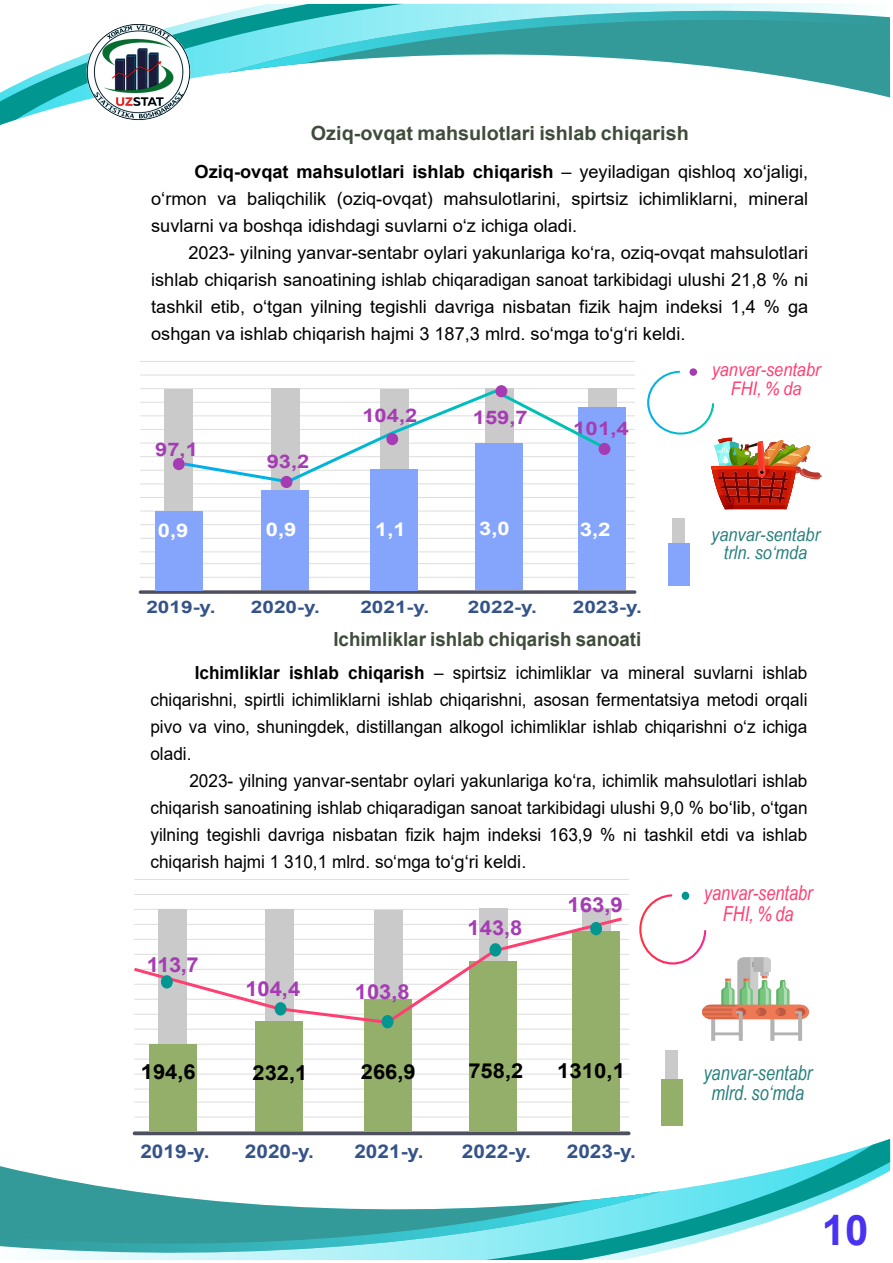
<style>
.page{position:relative;width:893px;height:1263px;background:#fff}
.page>*{position:absolute;margin:0;border:0;box-sizing:border-box;transform-origin:0 0}
.t1{font:700 42px "Arial";color:#4933f1}
.t2{font:italic 20.7px/20.1px "Arial Narrow";color:#28807d;text-align:center;scale:.96 1}
.t3{font:italic 20.7px/20.9px "Arial Narrow";color:#ff3e71;text-align:center;scale:.96 1}
.t4{font:700 20.7px "Arial";color:#000;scale:1.06 1}
.t5{font:700 20.7px "Arial";color:#a53cb3;scale:1.06 1}
.t6{font:700 20.7px "Arial";color:#000;scale:1.08 1}
.t7{font:700 20.7px "Arial";color:#a53cb3;scale:1.08 1}
.t8{font:700 19.5px "Arial";color:#3f4c3b}
.t9{font:700 19.5px "Arial";color:#3f4c3b;scale:.96 1}
.t10{font:700 18.9px "Arial";color:#355389;scale:1.1 1}
.t11{font:italic 18.75px/18.3px "Arial Narrow";color:#28807d;text-align:center;scale:1.06 1}
.t12{font:italic 18.75px/18.9px "Arial Narrow";color:#ff3e71;text-align:center;scale:1.06 1}
.t13{font:700 18.75px "Arial";color:#a53cb3;scale:1.17 1}
.t14{font:700 18.75px "Arial";color:#fff;scale:1.17 1}
.t15{font:700 18.75px "Arial";color:#a53cb3;scale:1.19 1}
.t16{font:700 18.75px "Arial";color:#fff;scale:1.19 1}
.t17{font:18px/27px "Arial";color:#000;text-align:justify;scale:.96 1}
.t18{font:18px/27px "Arial";color:#000;text-align:justify}
.t19{font:700 17.25px "Arial";color:#355389;scale:1.21 1}
.s1{font-weight:700}
</style>
<div class="page">
<svg style="left:0;top:114px;width:34px;height:11px"></svg>
<svg style="left:317px;top:3px;width:514px;height:1px"></svg>
<svg style="left:0;top:4px;width:890px;height:110px"></svg>
<svg style="left:661px;top:1139px;width:229px;height:113px"></svg>
<svg style="left:0;top:1166px;width:131px;height:25px"></svg>
<svg style="left:0;top:1191px;width:661px;height:69px"></svg>
<img style="left:86px;top:25px;width:105px;height:96px">
<svg style="left:689px;top:368px;width:8px;height:8px"></svg>
<svg style="left:647px;top:371px;width:175px;height:138px"></svg>
<hr style="left:140px;top:577px;width:495px;height:1px;background:#dedede">
<hr style="left:140px;top:563px;width:495px;height:1px;background:#dedede">
<hr style="left:140px;top:551px;width:495px;height:1px;background:#dedede">
<hr style="left:140px;top:538px;width:495px;height:1px;background:#dedede">
<hr style="left:140px;top:524px;width:495px;height:1px;background:#dedede">
<hr style="left:140px;top:511px;width:495px;height:1px;background:#dedede">
<hr style="left:140px;top:497px;width:495px;height:1px;background:#dedede">
<hr style="left:140px;top:483px;width:495px;height:1px;background:#dedede">
<hr style="left:140px;top:470px;width:495px;height:1px;background:#dedede">
<hr style="left:140px;top:456px;width:495px;height:1px;background:#dedede">
<hr style="left:140px;top:443px;width:495px;height:1px;background:#dedede">
<hr style="left:140px;top:429px;width:495px;height:1px;background:#dedede">
<hr style="left:140px;top:415px;width:495px;height:1px;background:#dedede">
<hr style="left:140px;top:402px;width:495px;height:1px;background:#dedede">
<hr style="left:140px;top:388px;width:495px;height:1px;background:#dedede">
<hr style="left:140px;top:375px;width:495px;height:1px;background:#dedede">
<hr style="left:140px;top:361px;width:495px;height:1px;background:#dedede">
<div style="left:588px;top:388px;width:28px;height:186px;background:#cacaca"></div>
<div style="left:271px;top:388px;width:29px;height:186px;background:#cacaca"></div>
<div style="left:262px;top:490px;width:47px;height:100px;background:#85a5fc"></div>
<svg style="left:139px;top:590px;width:497px;height:4px;background:#65687a"></svg>
<div style="left:165px;top:389px;width:28px;height:186px;background:#cacaca"></div>
<div style="left:155px;top:511px;width:47px;height:79px;background:#85a5fc"></div>
<div style="left:371px;top:469px;width:47px;height:121px;background:#85a5fc"></div>
<div style="left:476px;top:444px;width:47px;height:146px;background:#85a5fc"></div>
<div style="left:578px;top:407px;width:48px;height:183px;background:#85a5fc"></div>
<div style="left:672px;top:518px;width:13px;height:63px;background:#cacaca"></div>
<div style="left:668px;top:543px;width:22px;height:43px;background:#85a5fc"></div>
<svg style="left:181px;top:388px;width:427px;height:97px"></svg>
<div style="left:495px;top:385px;width:12px;height:12px;background:#a53cb3;border-radius:50%"></div>
<div style="left:386px;top:433px;width:12px;height:12px;background:#a53cb3;border-radius:50%"></div>
<div style="left:281px;top:476px;width:11px;height:12px;background:#a53cb3;border-radius:50%"></div>
<div style="left:173px;top:458px;width:12px;height:12px;background:#a53cb3;border-radius:50%"></div>
<div style="left:598px;top:443px;width:12px;height:12px;background:#a53cb3;border-radius:50%"></div>
<svg style="left:639px;top:894px;width:67px;height:70px"></svg>
<div style="left:682px;top:892px;width:7px;height:8px;background:#029691;border-radius:50%"></div>
<hr style="left:135px;top:1117px;width:494px;height:1px;background:#dedede">
<hr style="left:135px;top:1102px;width:494px;height:1px;background:#dedede">
<hr style="left:135px;top:1089px;width:494px;height:1px;background:#dedede">
<hr style="left:135px;top:1074px;width:494px;height:1px;background:#dedede">
<hr style="left:135px;top:1059px;width:494px;height:1px;background:#dedede">
<hr style="left:135px;top:1044px;width:494px;height:1px;background:#dedede">
<hr style="left:135px;top:1029px;width:494px;height:1px;background:#dedede">
<hr style="left:135px;top:1014px;width:494px;height:1px;background:#dedede">
<hr style="left:135px;top:999px;width:494px;height:1px;background:#dedede">
<hr style="left:135px;top:984px;width:494px;height:1px;background:#dedede">
<hr style="left:135px;top:969px;width:494px;height:1px;background:#dedede">
<hr style="left:135px;top:954px;width:494px;height:1px;background:#dedede">
<hr style="left:135px;top:939px;width:494px;height:1px;background:#dedede">
<hr style="left:135px;top:924px;width:494px;height:1px;background:#dedede">
<hr style="left:135px;top:909px;width:494px;height:1px;background:#dedede">
<hr style="left:135px;top:894px;width:494px;height:1px;background:#dedede">
<hr style="left:135px;top:879px;width:494px;height:1px;background:#dedede">
<div style="left:582px;top:908px;width:28px;height:205px;background:#cacaca"></div>
<div style="left:479px;top:909px;width:28px;height:204px;background:#cacaca"></div>
<div style="left:374px;top:910px;width:28px;height:204px;background:#cacaca"></div>
<div style="left:265px;top:909px;width:29px;height:204px;background:#cacaca"></div>
<div style="left:256px;top:1021px;width:47px;height:110px;background:#94af6a"></div>
<svg style="left:133px;top:1131px;width:497px;height:4px;background:#60646c"></svg>
<div style="left:159px;top:909px;width:28px;height:205px;background:#cacaca"></div>
<div style="left:149px;top:1044px;width:47px;height:87px;background:#94af6a"></div>
<div style="left:365px;top:999px;width:47px;height:132px;background:#94af6a"></div>
<div style="left:470px;top:961px;width:47px;height:170px;background:#94af6a"></div>
<div style="left:572px;top:931px;width:48px;height:200px;background:#94af6a"></div>
<div style="left:665px;top:1050px;width:13px;height:69px;background:#cacaca"></div>
<div style="left:661px;top:1079px;width:22px;height:46px;background:#94af6a"></div>
<svg style="left:134px;top:915px;width:488px;height:110px"></svg>
<div style="left:161px;top:975px;width:12px;height:13px;background:#029691;border-radius:50%"></div>
<div style="left:275px;top:1002px;width:11px;height:13px;background:#029691;border-radius:50%"></div>
<div style="left:382px;top:1015px;width:11px;height:13px;background:#029691;border-radius:50%"></div>
<div style="left:489px;top:943px;width:12px;height:13px;background:#029691;border-radius:50%"></div>
<div style="left:590px;top:922px;width:12px;height:13px;background:#029691;border-radius:50%"></div>
<img style="left:703px;top:956px;width:105px;height:85px">
<p class="t8" style="left:311px;top:119px;width:379px">Oziq-ovqat mahsulotlari ishlab chiqarish</p>
<p class="t18" style="left:151px;top:158px;width:659px;text-indent:43px"><span class="s1">Oziq-ovqat mahsulotlari ishlab chiqarish</span> – yeyiladigan qishloq xo‘jaligi, o‘rmon va baliqchilik (oziq-ovqat) mahsulotlarini, spirtsiz ichimliklarni, mineral suvlarni va boshqa idishdagi suvlarni o‘z ichiga oladi.</p>
<p class="t18" style="left:151px;top:239px;width:659px;text-indent:37px">2023- yilning yanvar-sentabr oylari yakunlariga ko‘ra, oziq-ovqat mahsulotlari ishlab chiqarish sanoatining ishlab chiqaradigan sanoat tarkibidagi ulushi 21,8 % ni tashkil etib, o‘tgan yilning tegishli davriga nisbatan fizik hajm indeksi 1,4 % ga oshgan va ishlab chiqarish hajmi 3 187,3 mlrd. so‘mga to‘g‘ri keldi.</p>
<p class="t13" style="left:155px;top:436px;width:38px">97,1</p>
<p class="t13" style="left:267px;top:448px;width:38px">93,2</p>
<p class="t13" style="left:362px;top:402px;width:48px">104,2</p>
<p class="t13" style="left:473px;top:405px;width:48px">159,7</p>
<p class="t15" style="left:573px;top:415px;width:48px">101,4</p>
<p class="t14" style="left:158px;top:517px;width:28px">0,9</p>
<p class="t14" style="left:266px;top:516px;width:28px">0,9</p>
<p class="t14" style="left:375px;top:516px;width:28px">1,1</p>
<p class="t14" style="left:479px;top:515px;width:28px">3,0</p>
<p class="t16" style="left:580px;top:516px;width:27px">3,2</p>
<p class="t19" style="left:146px;top:595px;width:59px">2019-y.</p>
<p class="t19" style="left:251px;top:595px;width:59px">2020-y.</p>
<p class="t19" style="left:360px;top:595px;width:59px">2021-y.</p>
<p class="t19" style="left:468px;top:595px;width:59px">2022-y.</p>
<p class="t19" style="left:573px;top:595px;width:59px">2023-y.</p>
<p class="t12" style="left:712px;top:360px;width:104px">yanvar-sentabr<br>FHI, % da</p>
<p class="t11" style="left:711px;top:525px;width:104px">yanvar-sentabr trln. so‘mda</p>
<p class="t9" style="left:333px;top:626px;width:322px">Ichimliklar ishlab chiqarish sanoati</p>
<p class="t17" style="left:150px;top:659px;width:686px;text-indent:44px"><span class="s1">Ichimliklar ishlab chiqarish</span> – spirtsiz ichimliklar va mineral suvlarni ishlab chiqarishni, spirtli ichimliklarni ishlab chiqarishni, asosan fermentatsiya metodi orqali pivo va vino, shuningdek, distillangan alkogol ichimliklar ishlab chiqarishni oʻz ichiga oladi.</p>
<p class="t17" style="left:150px;top:767px;width:686px;text-indent:39px">2023- yilning yanvar-sentabr oylari yakunlariga ko‘ra, ichimlik mahsulotlari ishlab chiqarish sanoatining ishlab chiqaradigan sanoat tarkibidagi ulushi 9,0 % bo‘lib, o‘tgan yilning tegishli davriga nisbatan fizik hajm indeksi 163,9 % ni tashkil etdi va ishlab chiqarish hajmi 1 310,1 mlrd. so‘mga to‘g‘ri keldi.</p>
<p class="t5" style="left:147px;top:950px;width:50px">113,7</p>
<p class="t5" style="left:245px;top:974px;width:53px">104,4</p>
<p class="t5" style="left:355px;top:977px;width:53px">103,8</p>
<p class="t5" style="left:468px;top:913px;width:53px">143,8</p>
<p class="t7" style="left:567px;top:890px;width:53px">163,9</p>
<p class="t4" style="left:141px;top:1057px;width:53px">194,6</p>
<p class="t4" style="left:252px;top:1058px;width:53px">232,1</p>
<p class="t4" style="left:361px;top:1057px;width:53px">266,9</p>
<p class="t4" style="left:468px;top:1056px;width:53px">758,2</p>
<p class="t6" style="left:557px;top:1056px;width:64px">1310,1</p>
<p class="t10" style="left:140px;top:1138px;width:64px">2019-y.</p>
<p class="t10" style="left:245px;top:1138px;width:64px">2020-y.</p>
<p class="t10" style="left:354px;top:1138px;width:64px">2021-y.</p>
<p class="t10" style="left:462px;top:1138px;width:64px">2022-y.</p>
<p class="t10" style="left:567px;top:1138px;width:64px">2023-y.</p>
<p class="t3" style="left:704px;top:882px;width:115px">yanvar-sentabr<br>FHI, % da</p>
<p class="t2" style="left:703px;top:1062px;width:115px">yanvar-sentabr mlrd. so‘mda</p>
<h1 class="t1" style="left:822px;top:1200px;width:48px">10</h1>
</div>
